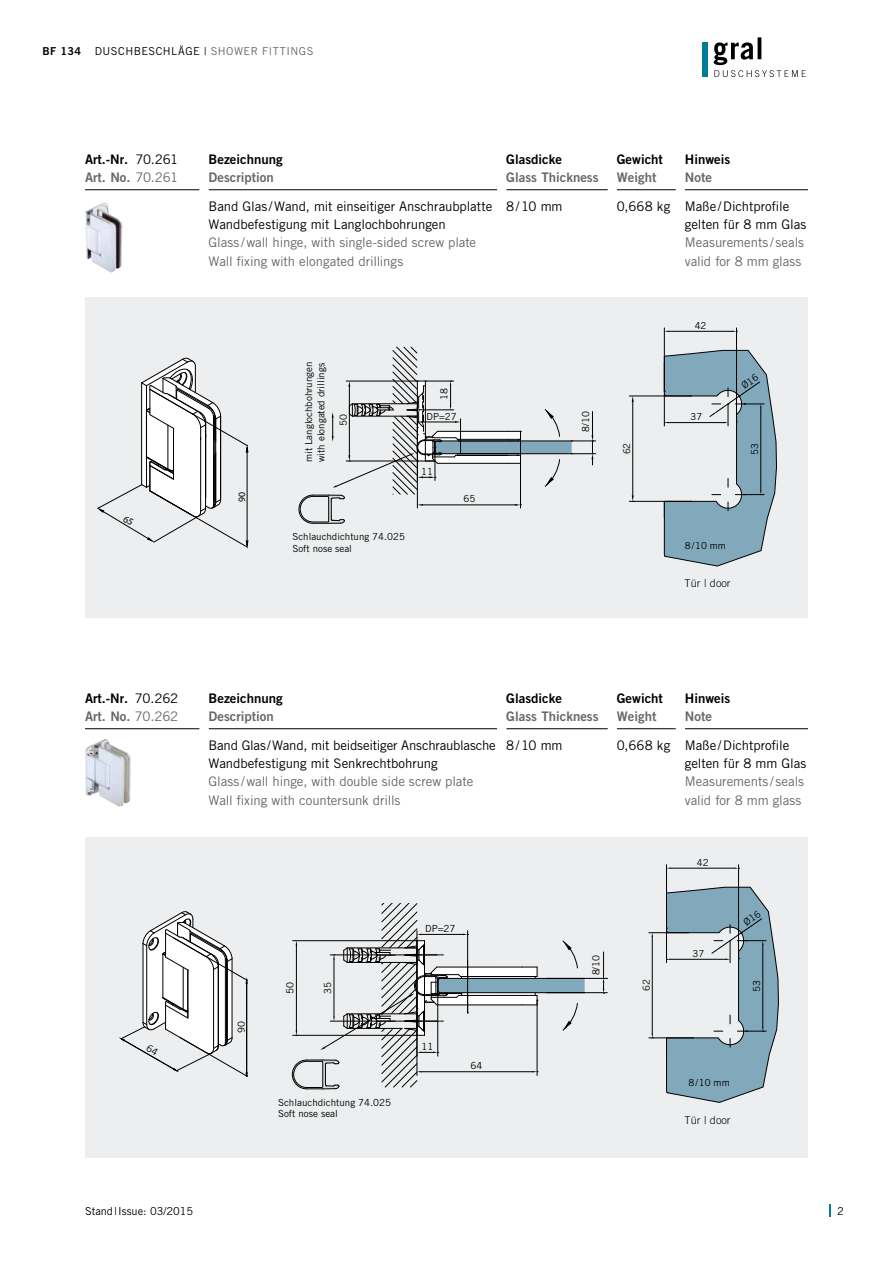
<style>
.page{position:relative;width:893px;height:1263px;background:#fff}
.page>*{position:absolute;margin:0;border:0;box-sizing:border-box;transform-origin:0 0}
.t1{font:13.2px/18.3px "Trade Gothic";letter-spacing:-.01em;color:#000}
.t2{font:13.2px/18.3px "Trade Gothic";letter-spacing:-.01em;color:#68676c}
.t3{font:13.2px/18.3px "Trade Gothic Bold Two";color:#000}
.t4{font:13.2px "Trade Gothic Bold Two";color:#68676c}
.t5{font:10.95px "Trade Gothic";letter-spacing:.035em;color:#000}
.t6{font:10.95px "Trade Gothic";color:#000}
.t7{font:300 10.95px "Trade Gothic";color:#000}
.t8{font:9.75px/11.7px "Trade Gothic";color:#000}
.t9{font:9.75px "Myriad Pro";color:#000}
.t10{font:9.6px "Trade Gothic";color:#000}
.s1{font-family:"Trade Gothic Bold Two"}
.s2{color:#68676c}
.s3{font-family:"Trade Gothic"}
.s4{font-family:"Trade Gothic";color:#68676c}
</style>
<div class="page">
<div style="left:85px;top:297px;width:722px;height:320px;background:#edeeef"></div>
<svg style="left:829px;top:1204px;width:2px;height:13px"></svg>
<div style="left:702px;top:43px;width:6px;height:34px;background:#007d9b"></div>
<svg style="left:714px;top:37px;width:92px;height:40px"></svg>
<hr style="left:85px;top:189px;width:115px;height:1px;background:#000">
<hr style="left:209px;top:189px;width:288px;height:1px;background:#000">
<hr style="left:506px;top:189px;width:102px;height:1px;background:#000">
<hr style="left:617px;top:189px;width:59px;height:1px;background:#000">
<hr style="left:685px;top:189px;width:123px;height:1px;background:#000">
<img style="left:85px;top:202px;width:38px;height:70px">
<svg style="left:298px;top:346px;width:298px;height:178px"></svg>
<hr style="left:664px;top:328px;width:1px;height:63px;background:#000">
<hr style="left:736px;top:328px;width:1px;height:94px;background:#000">
<hr style="left:669px;top:331px;width:63px;height:1px;background:#000">
<hr style="left:629px;top:396px;width:62px;height:1px;background:#000">
<hr style="left:629px;top:501px;width:62px;height:1px;background:#000">
<hr style="left:632px;top:402px;width:1px;height:93px;background:#000">
<svg style="left:632px;top:495px;width:2px;height:7px"></svg>
<div style="left:85px;top:837px;width:723px;height:321px;background:#edeeef"></div>
<hr style="left:547px;top:978px;width:61px;height:1px;background:#000">
<hr style="left:547px;top:992px;width:60px;height:1px;background:#000">
<svg style="left:603px;top:952px;width:1px;height:42px"></svg>
<svg style="left:292px;top:903px;width:293px;height:186px"></svg>
<hr style="left:666px;top:865px;width:1px;height:63px;background:#000">
<hr style="left:738px;top:865px;width:1px;height:93px;background:#000">
<hr style="left:671px;top:868px;width:63px;height:1px;background:#000">
<hr style="left:649px;top:932px;width:38px;height:1px;background:#000">
<hr style="left:649px;top:1037px;width:43px;height:1px;background:#000">
<hr style="left:652px;top:937px;width:1px;height:96px;background:#000">
<hr style="left:85px;top:728px;width:115px;height:1px;background:#000">
<hr style="left:209px;top:728px;width:288px;height:1px;background:#000">
<hr style="left:506px;top:728px;width:102px;height:1px;background:#000">
<hr style="left:617px;top:728px;width:59px;height:1px;background:#000">
<hr style="left:685px;top:728px;width:123px;height:1px;background:#000">
<img style="left:85px;top:739px;width:46px;height:68px">
<svg style="left:96px;top:358px;width:153px;height:191px"></svg>
<svg style="left:664px;top:350px;width:113px;height:217px"></svg>
<svg style="left:118px;top:911px;width:130px;height:166px"></svg>
<svg style="left:666px;top:887px;width:113px;height:216px"></svg>
<p class="t5" style="left:43px;top:45px;width:272px"><span class="s1">BF 134</span> DUSCHBESCHLÄGE | <span class="s2">SHOWER FITTINGS</span></p>
<p class="t3" style="left:85px;top:150px;width:95px">Art.-Nr. <span class="s3">70.261<br></span><span class="s2">Art. No.</span> <span class="s4">70.261</span></p>
<p class="t3" style="left:209px;top:150px;width:76px">Bezeichnung</p>
<p class="t4" style="left:209px;top:169px;width:67px">Description</p>
<p class="t1" style="left:209px;top:197px;width:285px">Band Glas /Wand, mit einseitiger Anschraubplatte<br>Wandbefestigung mit Langlochbohrungen</p>
<p class="t2" style="left:209px;top:233px;width:269px">Glass /wall hinge, with single-sided screw plate<br>Wall fixing with elongated drillings</p>
<p class="t3" style="left:506px;top:150px;width:57px">Glasdicke</p>
<p class="t4" style="left:506px;top:169px;width:94px">Glass Thickness</p>
<p class="t3" style="left:617px;top:150px;width:48px">Gewicht</p>
<p class="t4" style="left:617px;top:169px;width:41px">Weight</p>
<p class="t3" style="left:685px;top:150px;width:47px">Hinweis</p>
<p class="t4" style="left:685px;top:169px;width:29px">Note</p>
<p class="t1" style="left:506px;top:197px;width:58px">8/10 mm</p>
<p class="t1" style="left:685px;top:197px;width:123px;text-indent:-68px">0,668 kg Maße/Dichtprofile gelten für 8 mm Glas</p>
<p class="t2" style="left:685px;top:233px;width:121px">Measurements / seals valid for 8 mm glass</p>
<p class="t9" style="left:236px;top:502px;width:12px;rotate:-90deg">90</p>
<p class="t8" style="left:303px;top:462px;width:102px;rotate:-90deg">mit Langlochbohrungen</p>
<p class="t8" style="left:315px;top:462px;width:100px;rotate:-90deg">with elongated drillings</p>
<p class="t8" style="left:338px;top:426px;width:13px;rotate:-90deg">50</p>
<p class="t8" style="left:292px;top:530px;width:114px">Schlauchdichtung 74.025<br>Soft nose seal</p>
<p class="t8" style="left:438px;top:400px;width:13px;rotate:-90deg">18</p>
<p class="t8" style="left:427px;top:410px;width:32px">DP=27</p>
<p class="t8" style="left:421px;top:465px;width:13px">11</p>
<p class="t8" style="left:463px;top:493px;width:13px">65</p>
<p class="t8" style="left:580px;top:432px;width:22px;rotate:-90deg">8/10</p>
<p class="t10" style="left:621px;top:454px;width:13px;rotate:-90deg">62</p>
<p class="t10" style="left:695px;top:319px;width:13px">42</p>
<p class="t10" style="left:690px;top:411px;width:13px">37</p>
<p class="t10" style="left:749px;top:455px;width:13px;rotate:-90deg">53</p>
<p class="t10" style="left:685px;top:540px;width:43px">8/10 mm</p>
<p class="t7" style="left:685px;top:577px;width:47px">Tür | door</p>
<p class="t3" style="left:85px;top:689px;width:95px">Art.-Nr. <span class="s3">70.262<br></span><span class="s2">Art. No.</span> <span class="s4">70.262</span></p>
<p class="t3" style="left:209px;top:689px;width:76px">Bezeichnung</p>
<p class="t4" style="left:209px;top:708px;width:67px">Description</p>
<p class="t1" style="left:209px;top:736px;width:289px">Band Glas/Wand, mit beidseitiger Anschraublasche<br>Wandbefestigung mit Senkrechtbohrung</p>
<p class="t2" style="left:209px;top:772px;width:266px">Glass /wall hinge, with double side screw plate<br>Wall fixing with countersunk drills</p>
<p class="t3" style="left:506px;top:689px;width:57px">Glasdicke</p>
<p class="t4" style="left:506px;top:708px;width:94px">Glass Thickness</p>
<p class="t3" style="left:617px;top:689px;width:48px">Gewicht</p>
<p class="t4" style="left:617px;top:708px;width:41px">Weight</p>
<p class="t3" style="left:685px;top:689px;width:47px">Hinweis</p>
<p class="t4" style="left:685px;top:708px;width:29px">Note</p>
<p class="t1" style="left:506px;top:736px;width:58px">8/10 mm</p>
<p class="t1" style="left:685px;top:736px;width:123px;text-indent:-68px">0,668 kg Maße/Dichtprofile gelten für 8 mm Glas</p>
<p class="t2" style="left:685px;top:772px;width:121px">Measurements / seals valid for 8 mm glass</p>
<p class="t8" style="left:697px;top:856px;width:13px">42</p>
<p class="t8" style="left:235px;top:1033px;width:13px;rotate:-90deg">90</p>
<p class="t8" style="left:284px;top:994px;width:13px;rotate:-90deg">50</p>
<p class="t8" style="left:322px;top:994px;width:13px;rotate:-90deg">35</p>
<p class="t8" style="left:278px;top:1096px;width:115px">Schlauchdichtung 74.025<br>Soft nose seal</p>
<p class="t8" style="left:425px;top:922px;width:32px">DP=27</p>
<p class="t8" style="left:422px;top:1040px;width:13px">11</p>
<p class="t8" style="left:470px;top:1059px;width:13px">64</p>
<p class="t8" style="left:590px;top:975px;width:22px;rotate:-90deg">8/10</p>
<p class="t8" style="left:640px;top:991px;width:13px;rotate:-90deg">62</p>
<p class="t8" style="left:693px;top:947px;width:13px">37</p>
<p class="t8" style="left:751px;top:991px;width:13px;rotate:-90deg">53</p>
<p class="t8" style="left:688px;top:1077px;width:43px">8/10 mm</p>
<p class="t7" style="left:685px;top:1113px;width:47px">Tür | door</p>
<p class="t6" style="left:85px;top:1204px;width:110px">Stand|Issue: 03/2015</p>
<p class="t5" style="left:837px;top:1204px;width:8px">2</p>
</div>
